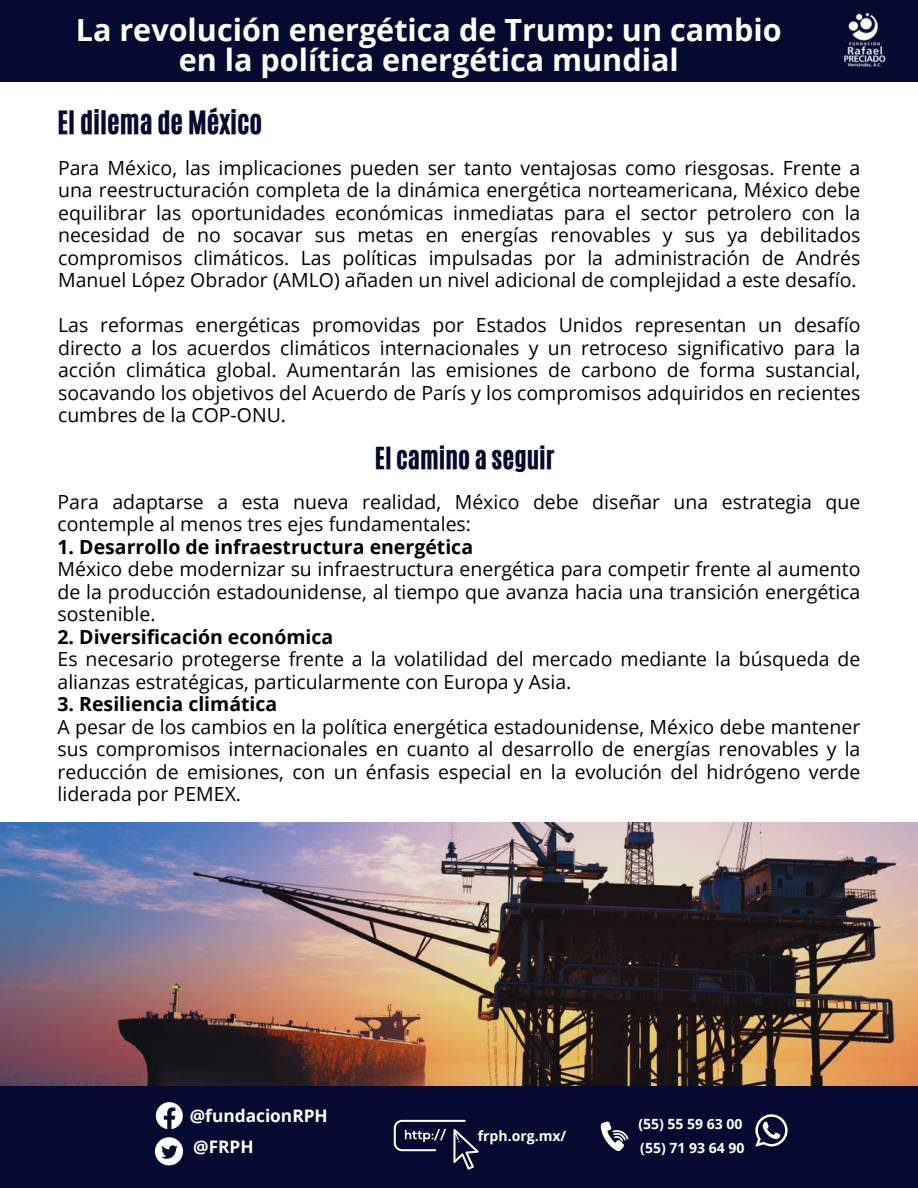
<style>
.page{position:relative;width:918px;height:1188px;background:#fff}
.page>*{position:absolute;margin:0;border:0;box-sizing:border-box;transform-origin:0 0}
.t1{font:700 30.6px/30.3px "Open Sans";color:#fff;text-align:center}
.t2{font:27px "CA Generated";color:#050a30}
.t3{font:25.5px "CA Generated";color:#050a30}
.t4{font:19.5px/22.5px "Open Sans";color:#000}
.t5{font:700 17.25px "Open Sans";color:#fff}
.t6{font:700 14.1px "Open Sans";color:#fff}
.s1{font-weight:700}
</style>
<div class="page">
<div style="left:0;top:1086px;width:918px;height:102px;background:#050a30"></div>
<svg style="left:394px;top:1120px;width:85px;height:49px"></svg>
<svg style="left:601px;top:1121px;width:27px;height:30px"></svg>
<svg style="left:156px;top:1102px;width:27px;height:27px"></svg>
<svg style="left:155px;top:1137px;width:28px;height:28px"></svg>
<svg style="left:755px;top:1114px;width:33px;height:33px"></svg>
<div style="left:0;top:0;width:918px;height:82px;background:#050a30"></div>
<img style="left:844px;top:12px;width:42px;height:55px">
<img style="left:0;top:823px;width:918px;height:263px">
<p class="t1" style="left:76px;top:14px;width:708px">La revolución energética de Trump: un cambio en la política energética mundial</p>
<h3 class="t2" style="left:58px;top:103px;width:206px">El dilema de México</h3>
<h3 class="t4" style="left:58px;top:156px;width:804px;text-align:justify">Para México, las implicaciones pueden ser tanto ventajosas como riesgosas. Frente a una reestructuración completa de la dinámica energética norteamericana, México debe equilibrar las oportunidades económicas inmediatas para el sector petrolero con la necesidad de no socavar sus metas en energías renovables y sus ya debilitados compromisos climáticos. Las políticas impulsadas por la administración de Andrés Manuel López Obrador (AMLO) añaden un nivel adicional de complejidad a este desafío.</h3>
<h2 class="t4" style="left:58px;top:313px;width:804px;text-align:justify">Las reformas energéticas promovidas por Estados Unidos representan un desafío directo a los acuerdos climáticos internacionales y un retroceso significativo para la acción climática global. Aumentarán las emisiones de carbono de forma sustancial, socavando los objetivos del Acuerdo de París y los compromisos adquiridos en recientes cumbres de la COP-ONU.</h2>
<p class="t3" style="left:375px;top:440px;width:181px">El camino a seguir</p>
<h5 class="t4" style="left:58px;top:490px;width:804px">Para adaptarse a esta nueva realidad, México debe diseñar una estrategia que contemple al menos tres ejes fundamentales:</h5>
<h5 class="t4" style="left:58px;top:535px;width:804px"><span class="s1">1. Desarrollo de infraestructura energética<br></span>México debe modernizar su infraestructura energética para competir frente al aumento de la producción estadounidense, al tiempo que avanza hacia una transición energética sostenible.</h5>
<h5 class="t4" style="left:58px;top:625px;width:804px"><span class="s1">2. Diversificación económica<br></span>Es necesario protegerse frente a la volatilidad del mercado mediante la búsqueda de alianzas estratégicas, particularmente con Europa y Asia.</h5>
<h5 class="t4" style="left:58px;top:693px;width:804px"><span class="s1">3. Resiliencia climática<br></span>A pesar de los cambios en la política energética estadounidense, México debe mantener sus compromisos internacionales en cuanto al desarrollo de energías renovables y la reducción de emisiones, con un énfasis especial en la evolución del hidrógeno verde liderada por PEMEX.</h5>
<h2 class="t5" style="left:190px;top:1104px;width:140px">@fundacionRPH</h2>
<h3 class="t5" style="left:193px;top:1135px;width:62px">@FRPH</h3>
<p class="t6" style="left:478px;top:1126px;width:90px">frph.org.mx/</p>
<h1 class="t6" style="left:638px;top:1114px;width:106px">(55) 55 59 63 00</h1>
<p class="t6" style="left:640px;top:1138px;width:106px">(55) 71 93 64 90</p>
</div>
